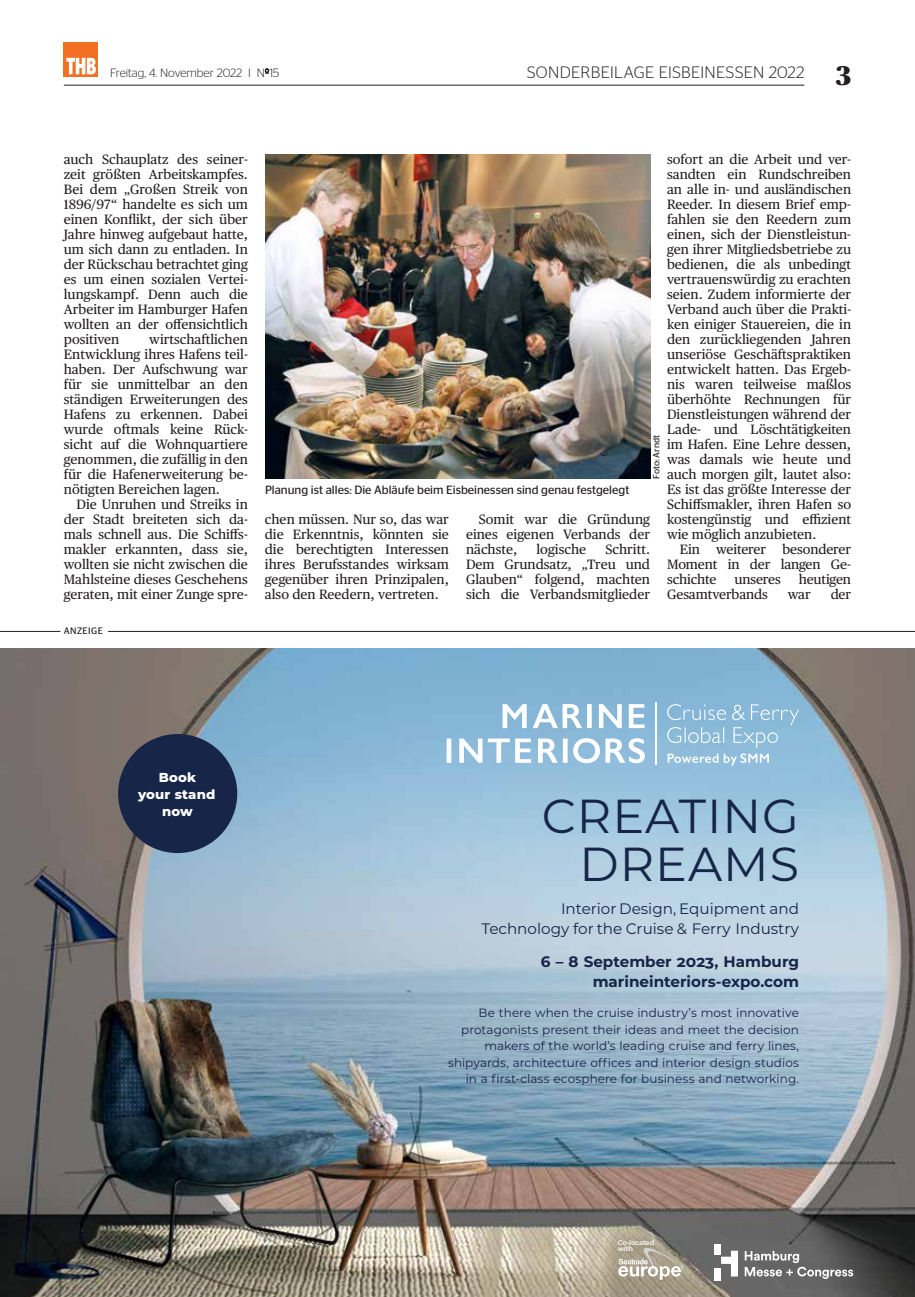
<style>
.page{position:relative;width:915px;height:1297px;background:#fff}
.page>*{position:absolute;margin:0;border:0;box-sizing:border-box;transform-origin:0 0}
.t1{font:47.7px/47.7px "Montserrat";letter-spacing:.02em;color:#162548;text-align:right}
.t2{font:300 16.5px "Stag Sans";letter-spacing:.02em;color:#231f20}
.t3{font:15.15px/19.5px "Montserrat";color:#162548;text-align:right}
.t4{font:700 15.15px/19.5px "Montserrat";color:#162548;text-align:right}
.t5{font:13.5px/15px "Publico Text";color:#231f20;text-align:justify}
.t6{font:800 13.2px/16.8px "Montserrat";letter-spacing:.01em;color:#fff;text-align:center}
.t7{font:12px/16.5px "Montserrat";letter-spacing:.005em;color:#162548;text-align:right}
.t8{font:12px "Stag Sans";color:#231f20}
.t9{font:300 12px "Stag Sans";color:#231f20}
.t10{font:9.3px "Stag Sans";letter-spacing:.05em;color:#231f20}
.t11{font:9px "Stag Sans";color:#231f20}
.t12{font:600 6.75px/6px "Montserrat";letter-spacing:-.02em;color:#fff}
.s1{font-family:"Publico Headline";font-weight:900;font-size:27px}
</style>
<div class="page">
<hr style="left:64px;top:85px;width:740px;height:1px;background:#231f20">
<svg style="left:265px;top:69px;width:4px;height:5px"></svg>
<div style="left:64px;top:43px;width:34px;height:34px;background:#f36f21"></div>
<svg style="left:66px;top:58px;width:30px;height:16px"></svg>
<img style="left:0;top:648px;width:914px;height:649px">
<svg style="left:446px;top:738px;width:198px;height:25px"></svg>
<svg style="left:502px;top:704px;width:142px;height:24px"></svg>
<svg style="left:667px;top:704px;width:131px;height:62px;background:#99c2dd"></svg>
<hr style="left:655px;top:702px;width:1px;height:63px;background:#fff">
<div style="left:118px;top:734px;width:119px;height:119px;background:#162548;border-radius:50%"></div>
<svg style="left:597px;top:1226px;width:255px;height:71px;background:#86837c"></svg>
<svg style="left:0;top:648px;width:4px;height:4px"></svg>
<hr style="left:108px;top:631px;width:806px;height:1px;background:#231f20">
<hr style="left:0;top:631px;width:60px;height:1px;background:#231f20">
<img style="left:265px;top:155px;width:385px;height:324px">
<p class="t9" style="left:110px;top:66px;width:171px">Freitag, 4. November 2022 I N<sup>o</sup>15</p>
<p class="t2" style="left:527px;top:63px;width:325px">SONDERBEILAGE EISBEINESSEN 2022 <span class="s1">3</span></p>
<p class="t5" style="left:64px;top:151px;width:185px">auch Schauplatz des seiner&shy;zeit größten Arbeitskampfes.<br>Bei dem „Großen Streik von 1896/97“ handelte es sich um einen Konflikt, der sich über Jahre hinweg aufgebaut hatte, um sich dann zu entladen. In der Rückschau betrachtet ging es um einen sozialen Vertei&shy;lungskampf. Denn auch die Arbeiter im Hamburger Hafen wollten an der offensichtlich positiven</p>
<p class="t5" style="left:64px;top:331px;width:185px;text-indent:85px">wirtschaftlichen Entwicklung ihres Hafens teil&shy;haben. Der Aufschwung war für sie unmittelbar an den ständigen Erweiterungen des Hafens zu erkennen. Dabei wurde oftmals keine Rück&shy;sicht auf die Wohnquartiere genommen, die zufällig in den für die Hafenerweiterung be&shy;nötigten Bereichen lagen.</p>
<p class="t5" style="left:64px;top:496px;width:185px;text-indent:13px">Die Unruhen und Streiks in der Stadt breiteten sich da&shy;mals schnell aus. Die Schiffs&shy;makler erkannten, dass sie, wollten sie nicht zwischen die Mahlsteine dieses Geschehens geraten, mit einer Zunge spre-</p>
<p class="t10" style="left:64px;top:626px;width:41px">ANZEIGE</p>
<p class="t5" style="left:667px;top:151px;width:185px">sofort an die Arbeit und ver&shy;sandten ein Rundschreiben an alle in- und ausländischen Reeder. In diesem Brief emp&shy;fahlen sie den Reedern zum einen, sich der Dienstleistun&shy;gen ihrer Mitgliedsbetriebe zu bedienen, die als unbedingt vertrauenswürdig zu erachten seien. Zudem informierte der Verband auch über die Prakti&shy;ken einiger Stauereien, die in den zurückliegenden Jahren unseriöse Geschäftspraktiken entwickelt hatten. Das Ergeb&shy;nis waren teilweise maßlos überhöhte Rechnungen für Dienstleistungen während der Lade- und Löschtätigkeiten im Hafen. Eine Lehre dessen, was damals wie heute und auch morgen gilt, lautet also:<br>Es ist das größte Interesse der Schiffsmakler, ihren Hafen so kostengünstig und effizient wie möglich anzubieten.</p>
<p class="t5" style="left:667px;top:541px;width:185px;text-indent:13px">Ein weiterer besonderer Moment in der langen Ge&shy;schichte</p>
<p class="t11" style="left:651px;top:479px;width:45px;rotate:-90deg">Foto: Arndt</p>
<p class="t8" style="left:265px;top:483px;width:365px">Planung ist alles: Die Abläufe beim Eisbeinessen sind genau festgelegt</p>
<p class="t5" style="left:265px;top:511px;width:185px">chen müssen. Nur so, das war die Erkenntnis, könnten sie die berechtigten Interessen ihres Berufsstandes wirksam gegenüber ihren Prinzipalen, also den Reedern, vertreten.</p>
<p class="t5" style="left:466px;top:511px;width:185px;text-indent:13px">Somit war die Gründung eines eigenen Verbands der nächste,</p>
<p class="t5" style="left:466px;top:541px;width:185px;text-indent:139px">Schritt.<br>Dem Grundsatz, „Treu und Glauben“ folgend, machten sich die Verbandsmitglieder</p>
<p class="t5" style="left:536px;top:541px;width:51px">logische</p>
<p class="t5" style="left:734px;top:571px;width:48px">unseres</p>
<p class="t5" style="left:798px;top:571px;width:54px">heutigen</p>
<p class="t5" style="left:667px;top:586px;width:102px">Gesamtverbands</p>
<p class="t5" style="left:787px;top:586px;width:24px">war</p>
<p class="t5" style="left:830px;top:586px;width:22px">der</p>
<p class="t6" style="left:138px;top:768px;width:79px">Book<br>your stand now</p>
<h1 class="t1" style="left:541px;top:791px;width:259px">CREATING<br>DREAMS</h1>
<p class="t3" style="left:481px;top:899px;width:319px">Interior Design, Equipment and<br>Technology for the Cruise &amp; Ferry Industry</p>
<p class="t4" style="left:540px;top:951px;width:259px">6 – 8 September 2023, Hamburg marineinteriors-expo.com</p>
<p class="t7" style="left:448px;top:1004px;width:352px">Be there when the cruise industry’s most innovative protagonists present their ideas and meet the decision makers of the world’s leading cruise and ferry lines, shipyards, architecture offices and interior design studios in a first-class ecosphere for business and networking.</p>
<p class="t12" style="left:617px;top:1239px;width:38px">Co-located with</p>
</div>
